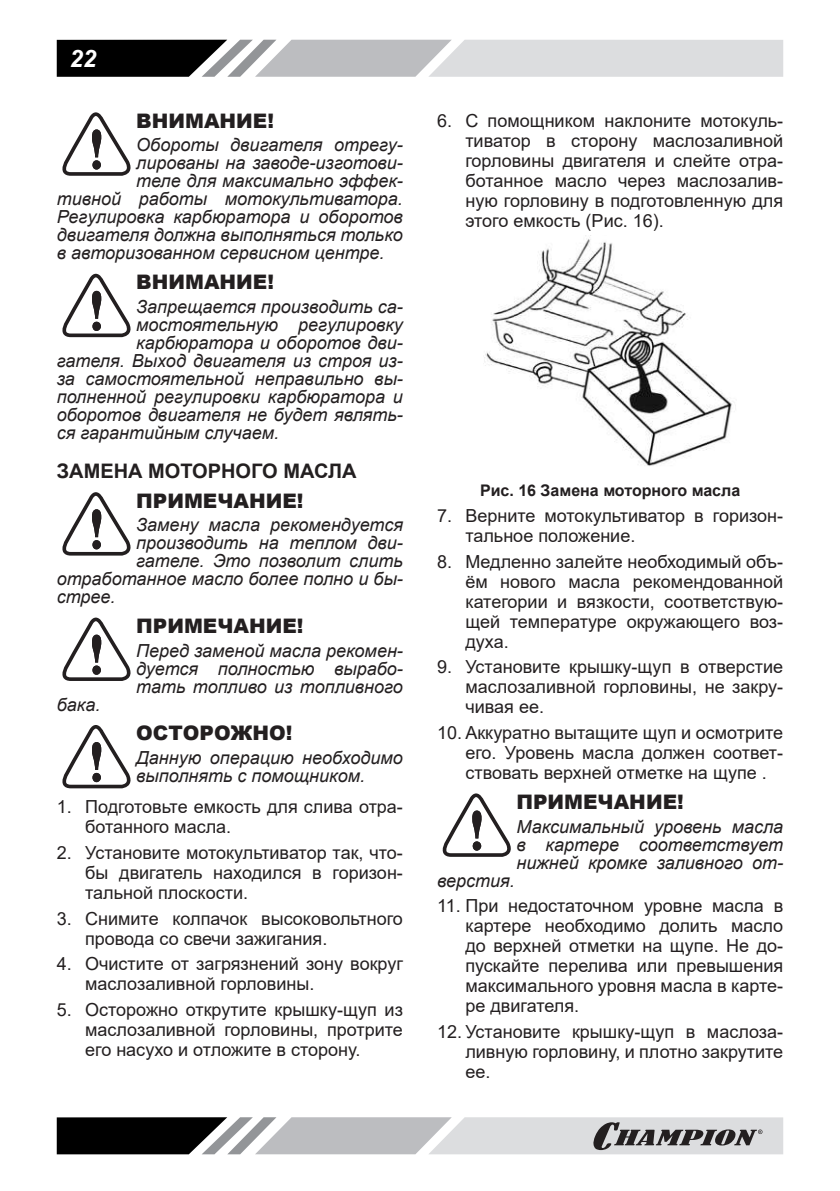
<style>
.page{position:relative;width:840px;height:1191px;background:#fff}
.page>*{position:absolute;margin:0;border:0;box-sizing:border-box;transform-origin:0 0}
.t1{font:italic 700 24px "Arial";color:#fff}
.t2{font:900 20px "Arial";color:#231f20}
.t3{font:700 20px "Arial";color:#231f20}
.t4{font:18px/20px "Arial";color:#231f20;text-align:justify}
.t5{font:italic 18px/18px "Arial";color:#231f20;text-align:justify}
.t6{font:700 16px "Arial";color:#231f20}
</style>
<div class="page">
<svg style="left:57px;top:40px;width:725px;height:37px;background:#a7a8a9"></svg>
<svg style="left:57px;top:1117px;width:725px;height:37px;background:#9c9c9e"></svg>
<svg style="left:62px;top:112px;width:69px;height:64px"></svg>
<svg style="left:62px;top:274px;width:69px;height:63px"></svg>
<svg style="left:62px;top:492px;width:69px;height:63px"></svg>
<svg style="left:62px;top:617px;width:69px;height:64px"></svg>
<svg style="left:62px;top:725px;width:69px;height:63px"></svg>
<img style="left:484px;top:235px;width:252px;height:231px">
<svg style="left:442px;top:793px;width:69px;height:64px"></svg>
<h1 class="t1" style="left:70px;top:42px;width:28px">22</h1>
<p class="t2" style="left:136px;top:106px;width:139px">ВНИМАНИЕ!</p>
<p class="t5" style="left:136px;top:136px;width:268px">Обороты двигателя отрегу-</p>
<p class="t5" style="left:136px;top:154px;width:268px">лированы на заводе-изготови-</p>
<p class="t5" style="left:136px;top:172px;width:268px">теле для максимально эффек-</p>
<p class="t5" style="left:57px;top:190px;width:347px">тивной работы мотокультиватора.</p>
<p class="t5" style="left:57px;top:208px;width:347px">Регулировка карбюратора и оборотов</p>
<p class="t5" style="left:57px;top:226px;width:347px">двигателя должна выполняться только</p>
<p class="t5" style="left:57px;top:244px;width:329px">в авторизованном сервисном центре.</p>
<p class="t2" style="left:136px;top:267px;width:139px">ВНИМАНИЕ!</p>
<p class="t5" style="left:136px;top:298px;width:268px">Запрещается производить са-</p>
<p class="t5" style="left:136px;top:316px;width:268px">мостоятельную регулировку</p>
<p class="t5" style="left:136px;top:334px;width:268px">карбюратора и оборотов дви-</p>
<p class="t5" style="left:57px;top:352px;width:347px">гателя. Выход двигателя из строя из-</p>
<p class="t5" style="left:57px;top:370px;width:347px">за самостоятельной неправильно вы-</p>
<p class="t5" style="left:57px;top:388px;width:347px">полненной регулировки карбюратора и</p>
<p class="t5" style="left:57px;top:406px;width:347px">оборотов двигателя не будет являть-</p>
<p class="t5" style="left:57px;top:424px;width:224px">ся гарантийным случаем.</p>
<p class="t3" style="left:57px;top:457px;width:301px">ЗАМЕНА МОТОРНОГО МАСЛА</p>
<p class="t2" style="left:136px;top:486px;width:169px">ПРИМЕЧАНИЕ!</p>
<p class="t5" style="left:136px;top:516px;width:268px">Замену масла рекомендуется</p>
<p class="t5" style="left:136px;top:534px;width:268px">производить на теплом дви-</p>
<p class="t5" style="left:136px;top:552px;width:268px">гателе. Это позволит слить</p>
<p class="t5" style="left:57px;top:570px;width:347px">отработанное масло более полно и бы-</p>
<p class="t5" style="left:57px;top:588px;width:60px">стрее.</p>
<p class="t2" style="left:136px;top:611px;width:169px">ПРИМЕЧАНИЕ!</p>
<p class="t5" style="left:136px;top:641px;width:268px">Перед заменой масла рекомен&shy;дуется полностью вырабо&shy;тать топливо из топливного</p>
<p class="t5" style="left:57px;top:695px;width:45px">бака.</p>
<p class="t2" style="left:136px;top:718px;width:158px">ОСТОРОЖНО!</p>
<p class="t5" style="left:136px;top:749px;width:268px">Данную операцию необходимо выполнять с помощником.</p>
<p class="t4" style="left:85px;top:797px;width:319px;text-indent:-28px">1. Подготовьте емкость для слива отра&shy;ботанного масла.</p>
<p class="t4" style="left:85px;top:842px;width:319px;text-indent:-28px">2. Установите мотокультиватор так, что&shy;бы двигатель находился в горизон&shy;тальной плоскости.</p>
<p class="t4" style="left:85px;top:908px;width:319px;text-indent:-28px">3. Снимите колпачок высоковольтного провода со свечи зажигания.</p>
<p class="t4" style="left:85px;top:954px;width:319px;text-indent:-28px">4. Очистите от загрязнений зону вокруг маслозаливной горловины.</p>
<p class="t4" style="left:85px;top:999px;width:319px;text-indent:-28px">5. Осторожно открутите крышку-щуп из маслозаливной горловины, протрите его насухо и отложите в сторону.</p>
<p class="t4" style="left:465px;top:110px;width:319px;text-indent:-28px">6. С помощником наклоните мотокуль&shy;тиватор в сторону маслозаливной горловины двигателя и слейте отра&shy;ботанное масло через маслозалив&shy;ную горловину в подготовленную для этого емкость (Рис. 16).</p>
<p class="t6" style="left:479px;top:479px;width:261px">Рис. 16 Замена моторного масла</p>
<p class="t4" style="left:465px;top:505px;width:319px;text-indent:-28px">7. Верните мотокультиватор в горизон&shy;тальное положение.</p>
<p class="t4" style="left:465px;top:551px;width:319px;text-indent:-28px">8. Медленно залейте необходимый объ&shy;ём нового масла рекомендованной категории и вязкости, соответствую&shy;щей температуре окружающего воз&shy;духа.</p>
<p class="t4" style="left:465px;top:657px;width:319px;text-indent:-28px">9. Установите крышку-щуп в отверстие маслозаливной горловины, не закру&shy;чивая ее.</p>
<p class="t4" style="left:465px;top:722px;width:319px;text-indent:-28px">10. Аккуратно вытащите щуп и осмотрите его. Уровень масла должен соответ&shy;ствовать верхней отметке на щупе .</p>
<p class="t2" style="left:516px;top:787px;width:169px">ПРИМЕЧАНИЕ!</p>
<p class="t5" style="left:516px;top:817px;width:268px">Максимальный уровень масла в картере соответствует нижней кромке заливного от-</p>
<p class="t5" style="left:437px;top:871px;width:79px">верстия.</p>
<p class="t4" style="left:465px;top:895px;width:319px;text-indent:-28px">11. При недостаточном уровне масла в картере необходимо долить масло до верхней отметки на щупе. Не до&shy;пускайте перелива или превышения максимального уровня масла в карте&shy;ре двигателя.</p>
<p class="t4" style="left:465px;top:1021px;width:319px;text-indent:-28px">12. Установите крышку-щуп в маслоза&shy;ливную горловину, и плотно закрутите ее.</p>
</div>
